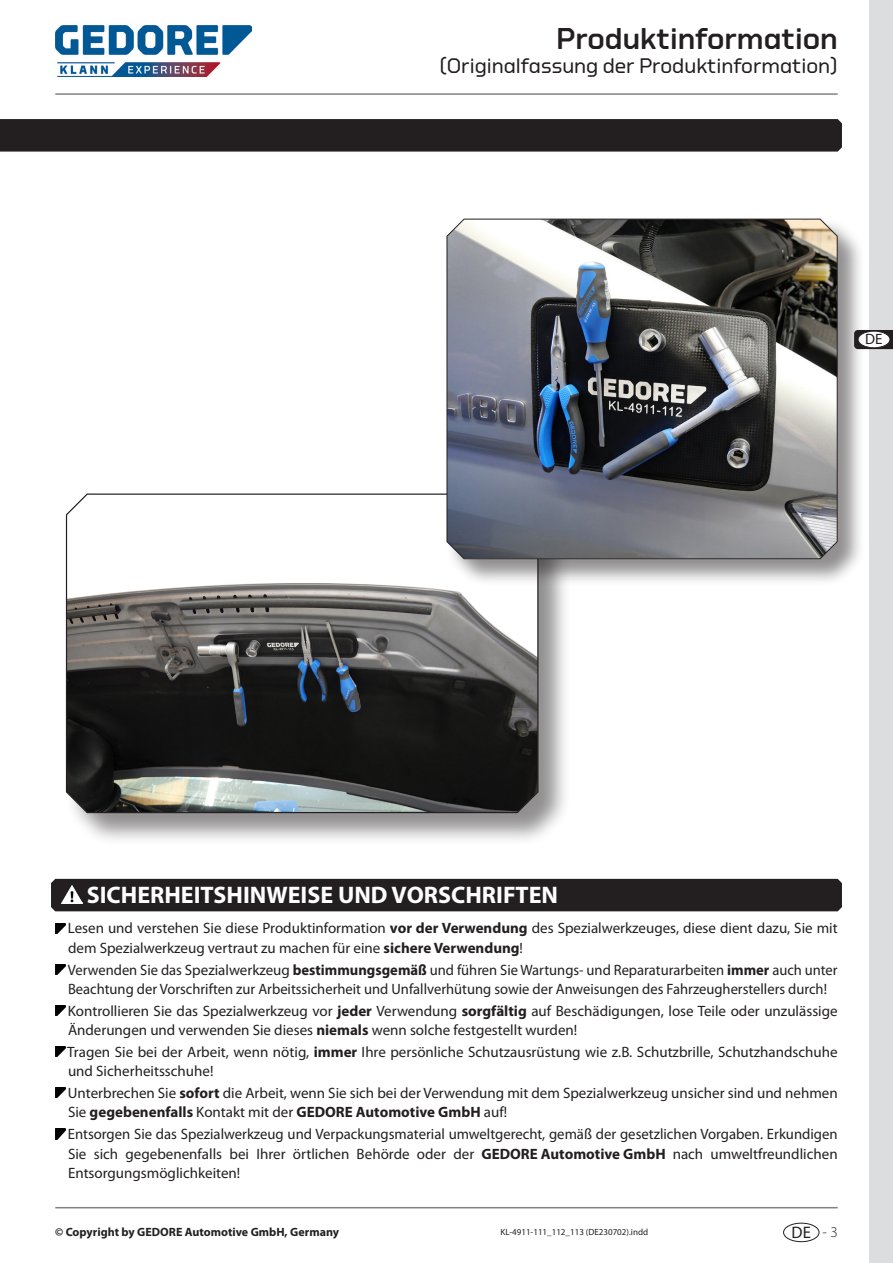
<style>
.page{position:relative;width:893px;height:1263px;background:#fff}
.page>*{position:absolute;margin:0;border:0;box-sizing:border-box;transform-origin:0 0}
.t1{font:500 30px "GEDORE Type";color:#231f20}
.t2{font:700 24px "Myriad Pro";color:#fff}
.t3{font:21px "GEDORE Type";color:#231f20}
.t4{font:16.65px "Myriad Pro";color:#231f20}
.t5{font:15px/19.5px "Myriad Pro";color:#231f20}
.t6{font:700 12px "Myriad Pro";color:#231f20}
.t7{font:9px "Myriad Pro";color:#231f20}
.s1{font-weight:700}
.s2{font-weight:300;font-size:15px}
</style>
<div class="page">
<img style="left:55px;top:26px;width:197px;height:50px">
<div style="left:870px;top:0;width:23px;height:1263px;background:#dcdddf"></div>
<hr style="left:55px;top:93px;width:783px;height:2px;background:#808285">
<hr style="left:55px;top:1207px;width:783px;height:1px;background:#808285">
<div style="left:783px;top:1223px;width:36px;height:19px;border:1px solid #231f20;border-radius:50%"></div>
<svg style="left:865px;top:330px;width:28px;height:19px"></svg>
<div style="left:858px;top:331px;width:32px;height:17px;background:#fff;border-radius:50%"></div>
<div style="left:858px;top:331px;width:32px;height:17px;border:1px solid #231f20;border-radius:50%"></div>
<div style="left:51px;top:879px;width:791px;height:32px;background:#231f20"></div>
<img style="left:62px;top:885px;width:21px;height:19px">
<svg style="left:55px;top:923px;width:11px;height:10px"></svg>
<svg style="left:55px;top:964px;width:11px;height:10px"></svg>
<svg style="left:55px;top:1005px;width:11px;height:11px"></svg>
<svg style="left:55px;top:1046px;width:11px;height:11px"></svg>
<svg style="left:55px;top:1088px;width:11px;height:10px"></svg>
<svg style="left:55px;top:1129px;width:11px;height:10px"></svg>
<div style="left:0;top:119px;width:842px;height:33px;background:#231f20"></div>
<div style="left:65px;top:493px;width:506px;height:353px;background:#231f20;opacity:.5"></div>
<svg style="left:65px;top:493px;width:474px;height:321px"></svg>
<div style="left:446px;top:218px;width:419px;height:369px;background:#231f20;opacity:.5"></div>
<svg style="left:446px;top:218px;width:392px;height:342px;background:#6a6d72"></svg>
<h1 class="t1" style="left:556px;top:21px;width:283px">Produktinformation</h1>
<h3 class="t3" style="left:439px;top:54px;width:400px">(Originalfassung der Produktinformation)</h3>
<p class="t5" style="left:865px;top:329px;width:19px">DE</p>
<h2 class="t2" style="left:87px;top:879px;width:473px">SICHERHEITSHINWEISE UND VORSCHRIFTEN</h2>
<p class="t5" style="left:68px;top:918px;width:771px">Lesen und verstehen Sie diese Produktinformation <span class="s1">vor der Verwendung</span> des Spezialwerkzeuges, diese dient dazu, Sie mit dem Spezialwerkzeug vertraut zu machen für eine <span class="s1">sichere Verwendung</span>!</p>
<p class="t5" style="left:68px;top:959px;width:771px">Verwenden Sie das Spezialwerkzeug <span class="s1">bestimmungsgemäß</span> und führen Sie Wartungs- und Reparaturarbeiten <span class="s1">immer</span> auch unter<br>Beachtung der Vorschriften zur Arbeitssicherheit und Unfallverhütung sowie der Anweisungen des Fahrzeugherstellers durch!</p>
<p class="t5" style="left:68px;top:1000px;width:771px">Kontrollieren Sie das Spezialwerkzeug vor <span class="s1">jeder</span> Verwendung <span class="s1">sorgfältig</span> auf Beschädigungen, lose Teile oder unzulässige<br>Änderungen und verwenden Sie dieses <span class="s1">niemals</span> wenn solche festgestellt wurden!</p>
<p class="t5" style="left:67px;top:1042px;width:772px">Tragen Sie bei der Arbeit, wenn nötig, <span class="s1">immer</span> Ihre persönliche Schutzausrüstung wie z.B. Schutzbrille, Schutzhandschuhe und Sicherheitsschuhe!</p>
<p class="t5" style="left:68px;top:1083px;width:771px">Unterbrechen Sie <span class="s1">sofort</span> die Arbeit, wenn Sie sich bei der Verwendung mit dem Spezialwerkzeug unsicher sind und nehmen<br>Sie <span class="s1">gegebenenfalls</span> Kontakt mit der <span class="s1">GEDORE Automotive GmbH</span> auf!</p>
<p class="t5" style="left:68px;top:1124px;width:771px;text-align:justify">Entsorgen Sie das Spezialwerkzeug und Verpackungsmaterial umweltgerecht, gemäß der gesetzlichen Vorgaben. Erkundigen Sie sich gegebenenfalls bei Ihrer örtlichen Behörde oder der <span class="s1">GEDORE Automotive GmbH</span> nach umweltfreundlichen Entsorgungsmöglichkeiten!</p>
<p class="t6" style="left:55px;top:1224px;width:285px">© Copyright by GEDORE Automotive GmbH, Germany</p>
<p class="t7" style="left:501px;top:1226px;width:149px">KL-4911-111_112_113 (DE230702).indd</p>
<p class="t4" style="left:792px;top:1222px;width:48px">DE <span class="s2">-3</span></p>
</div>
